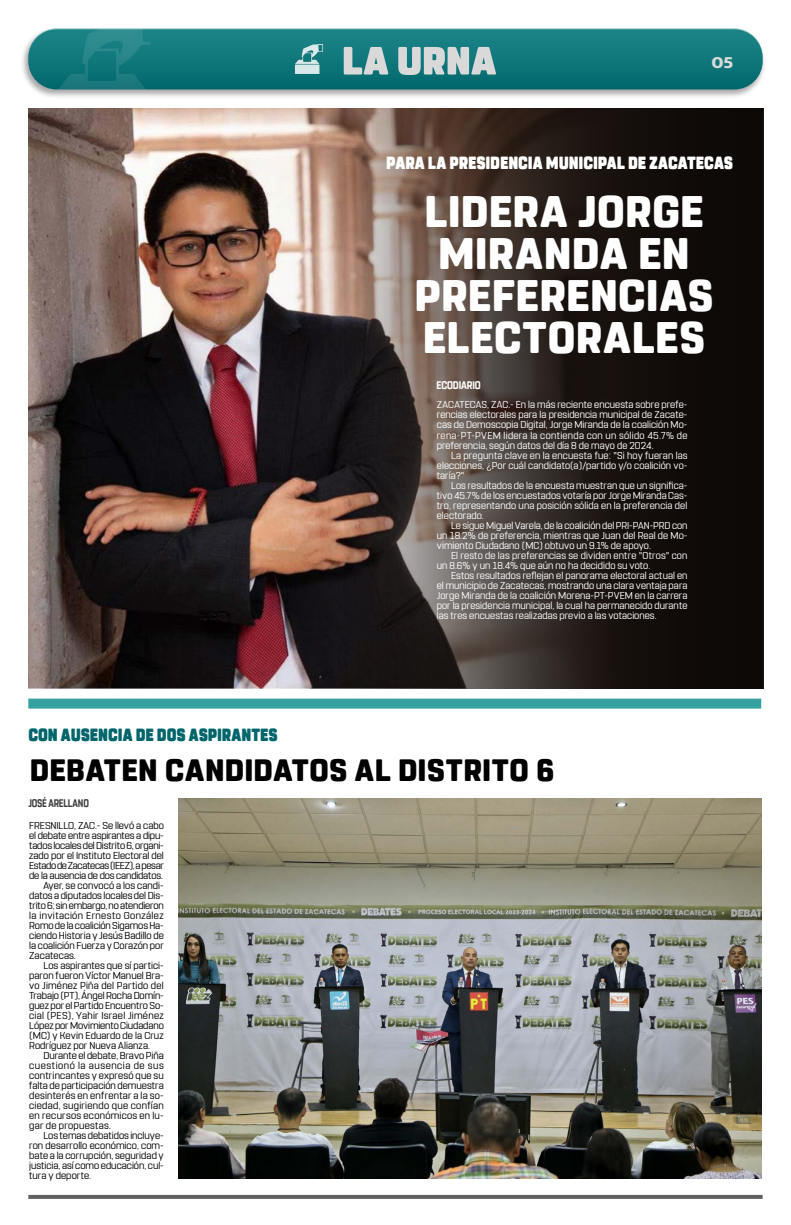
<style>
.page{position:relative;width:791px;height:1225px;background:#fff}
.page>*{position:absolute;margin:0;border:0;box-sizing:border-box;transform-origin:0 0}
.t1{font:800 44px/42px "Rohn Rounded";letter-spacing:.01em;color:#fff;text-align:center}
.t2{font:800 30.8px "Rohn Rounded";letter-spacing:.015em;color:#000}
.t3{font:900 17.6px "Rohn Rounded";letter-spacing:-.005em;color:#fff;scale:.87 1}
.t4{font:900 17.6px "Rohn Rounded";letter-spacing:-.005em;color:#00666c;scale:.87 1}
.t5{font:700 16.9px "Concord";color:#d9d9d9}
.t6{font:700 11px "Rohn Rounded";letter-spacing:-.015em;color:#3d3d3d;scale:.82 1}
.t7{font:700 11px "Rohn Rounded";letter-spacing:-.015em;color:#fff;scale:.87 1}
.t8{font:10px/10px "Rohn Rounded";letter-spacing:.01em;color:#fff;text-align:justify}
.t9{font:10px "Rohn Rounded";letter-spacing:.005em;color:#000}
.t10{font:10px "Rohn Rounded";letter-spacing:.025em;color:#000}
.t11{font:10px "Rohn Rounded";letter-spacing:-.015em;color:#000}
.t12{font:10px "Rohn Rounded";letter-spacing:-.03em;color:#000}
.t13{font:10px "Rohn Rounded";letter-spacing:.04em;color:#000}
.t14{font:10px "Rohn Rounded";letter-spacing:.05em;color:#000}
</style>
<div class="page">
<svg style="left:28px;top:1194px;width:735px;height:4px;fill:#616161"></svg>
<div style="left:20px;top:27px;width:746px;height:72px;background:#000;opacity:.35"></div>
<div style="left:28px;top:28px;width:735px;height:60px;background:linear-gradient(to bottom,#1e8789,#03696e);border-radius:28px"></div>
<img style="left:56px;top:29px;width:93px;height:60px">
<svg style="left:344px;top:47px;width:152px;height:28px;background:#92b6b8"></svg>
<img style="left:295px;top:43px;width:30px;height:30px">
<div style="left:28px;top:698px;width:733px;height:10px;background:#36a1a1"></div>
<img style="left:28px;top:108px;width:316px;height:580px">
<svg style="left:346px;top:108px;width:418px;height:580px;background:#332a25"></svg>
<img style="left:178px;top:798px;width:583px;height:380px">
<h3 class="t5" style="left:711px;top:52px;width:23px">05</h3>
<h3 class="t3" style="left:386px;top:152px;width:400px">PARA LA PRESIDENCIA MUNICIPAL DE ZACATECAS</h3>
<h1 class="t1" style="left:414px;top:191px;width:301px">LIDERA JORGE<br>MIRANDA EN<br>PREFERENCIAS<br>ELECTORALES</h1>
<p class="t7" style="left:437px;top:379px;width:52px">ECODIARIO</p>
<h3 class="t4" style="left:28px;top:725px;width:288px">CON AUSENCIA DE DOS ASPIRANTES</h3>
<p class="t8" style="left:437px;top:400px;width:252px">ZACATECAS, ZAC.- En la más reciente encuesta sobre prefe&shy;rencias electorales para la presidencia municipal de Zacate&shy;cas de Demoscopia Digital, Jorge Miranda de la coalición Mo&shy;rena-PT-PVEM lidera la contienda con un sólido 45.7% de preferencia, según datos del día 8 de mayo de 2024.</p>
<p class="t8" style="left:437px;top:450px;width:252px;text-indent:14px">La pregunta clave en la encuesta fue: "Si hoy fueran las elecciones, ¿Por cuál candidato(a)/partido y/o coalición vo&shy;taría?"</p>
<p class="t8" style="left:437px;top:480px;width:252px;text-indent:14px">Los resultados de la encuesta muestran que un significa&shy;tivo 45.7% de los encuestados votaría por Jorge Miranda Cas&shy;tro, representando una posición sólida en la preferencia del electorado.</p>
<p class="t8" style="left:437px;top:520px;width:252px;text-indent:14px">Le sigue Miguel Varela, de la coalición del PRI-PAN-PRD con un 18.2% de preferencia, mientras que Juan del Real de Mo&shy;vimiento Ciudadano (MC) obtuvo un 9.1% de apoyo.</p>
<p class="t8" style="left:437px;top:550px;width:252px;text-indent:14px">El resto de las preferencias se dividen entre "Otros" con un 8.6% y un 18.4% que aún no ha decidido su voto.</p>
<p class="t8" style="left:437px;top:570px;width:252px;text-indent:14px">Estos resultados reflejan el panorama electoral actual en el municipio de Zacatecas, mostrando una clara ventaja para Jorge Miranda de la coalición Morena-PT-PVEM en la carrera por la presidencia municipal, la cual ha permanecido durante las tres encuestas realizadas previo a las votaciones.</p>
<h2 class="t2" style="left:30px;top:752px;width:526px">DEBATEN CANDIDATOS AL DISTRITO 6</h2>
<p class="t6" style="left:28px;top:796px;width:75px">JOSÉ ARELLANO</p>
<p class="t9" style="left:29px;top:819px;width:136px">FRESNILLO, ZAC.- Se llevó a cabo</p>
<p class="t11" style="left:29px;top:829px;width:136px">el debate entre aspirantes a dipu-</p>
<p class="t11" style="left:29px;top:839px;width:136px">tados locales del Distrito 6, organi-</p>
<p class="t9" style="left:29px;top:849px;width:136px">zado por el Instituto Electoral del</p>
<p class="t12" style="left:29px;top:859px;width:136px">Estado de Zacatecas (IEEZ), a pesar</p>
<p class="t11" style="left:29px;top:869px;width:135px">de la ausencia de dos candidatos.</p>
<p class="t9" style="left:43px;top:879px;width:122px">Ayer, se convocó a los candi-</p>
<p class="t9" style="left:29px;top:889px;width:136px">datos a diputados locales del Dis-</p>
<p class="t11" style="left:29px;top:899px;width:136px">trito 6; sin embargo, no atendieron</p>
<p class="t13" style="left:29px;top:909px;width:136px">la invitación Ernesto González</p>
<p class="t9" style="left:29px;top:919px;width:136px">Romo de la coalición Sigamos Ha-</p>
<p class="t9" style="left:29px;top:929px;width:136px">ciendo Historia y Jesús Badillo de</p>
<p class="t9" style="left:29px;top:939px;width:136px">la coalición Fuerza y Corazón por</p>
<p class="t9" style="left:29px;top:949px;width:48px">Zacatecas.</p>
<p class="t9" style="left:43px;top:959px;width:122px">Los aspirantes que sí partici-</p>
<p class="t9" style="left:29px;top:969px;width:136px">paron fueron Víctor Manuel Bra-</p>
<p class="t9" style="left:29px;top:979px;width:136px">vo Jiménez Piña del Partido del</p>
<p class="t9" style="left:29px;top:989px;width:136px">Trabajo (PT), Ángel Rocha Domín-</p>
<p class="t9" style="left:29px;top:999px;width:136px">guez por el Partido Encuentro So-</p>
<p class="t10" style="left:29px;top:1009px;width:136px">cial (PES), Yahir Israel Jiménez</p>
<p class="t9" style="left:29px;top:1019px;width:136px">López por Movimiento Ciudadano</p>
<p class="t9" style="left:29px;top:1029px;width:136px">(MC) y Kevin Eduardo de la Cruz</p>
<p class="t9" style="left:29px;top:1039px;width:122px">Rodríguez por Nueva Alianza.</p>
<p class="t9" style="left:43px;top:1049px;width:122px">Durante el debate, Bravo Piña</p>
<p class="t14" style="left:29px;top:1059px;width:136px">cuestionó la ausencia de sus</p>
<p class="t9" style="left:29px;top:1069px;width:136px">contrincantes y expresó que su</p>
<p class="t9" style="left:29px;top:1079px;width:136px">falta de participación demuestra</p>
<p class="t10" style="left:29px;top:1089px;width:136px">desinterés en enfrentar a la so-</p>
<p class="t10" style="left:29px;top:1099px;width:136px">ciedad, sugiriendo que confían</p>
<p class="t10" style="left:29px;top:1109px;width:136px">en recursos económicos en lu-</p>
<p class="t10" style="left:29px;top:1119px;width:83px">gar de propuestas.</p>
<p class="t9" style="left:43px;top:1129px;width:122px">Los temas debatidos incluye-</p>
<p class="t9" style="left:29px;top:1139px;width:136px">ron desarrollo económico, com-</p>
<p class="t9" style="left:29px;top:1149px;width:136px">bate a la corrupción, seguridad y</p>
<p class="t9" style="left:29px;top:1159px;width:136px">justicia, así como educación, cul-</p>
<p class="t9" style="left:29px;top:1169px;width:63px">tura y deporte.</p>
</div>
